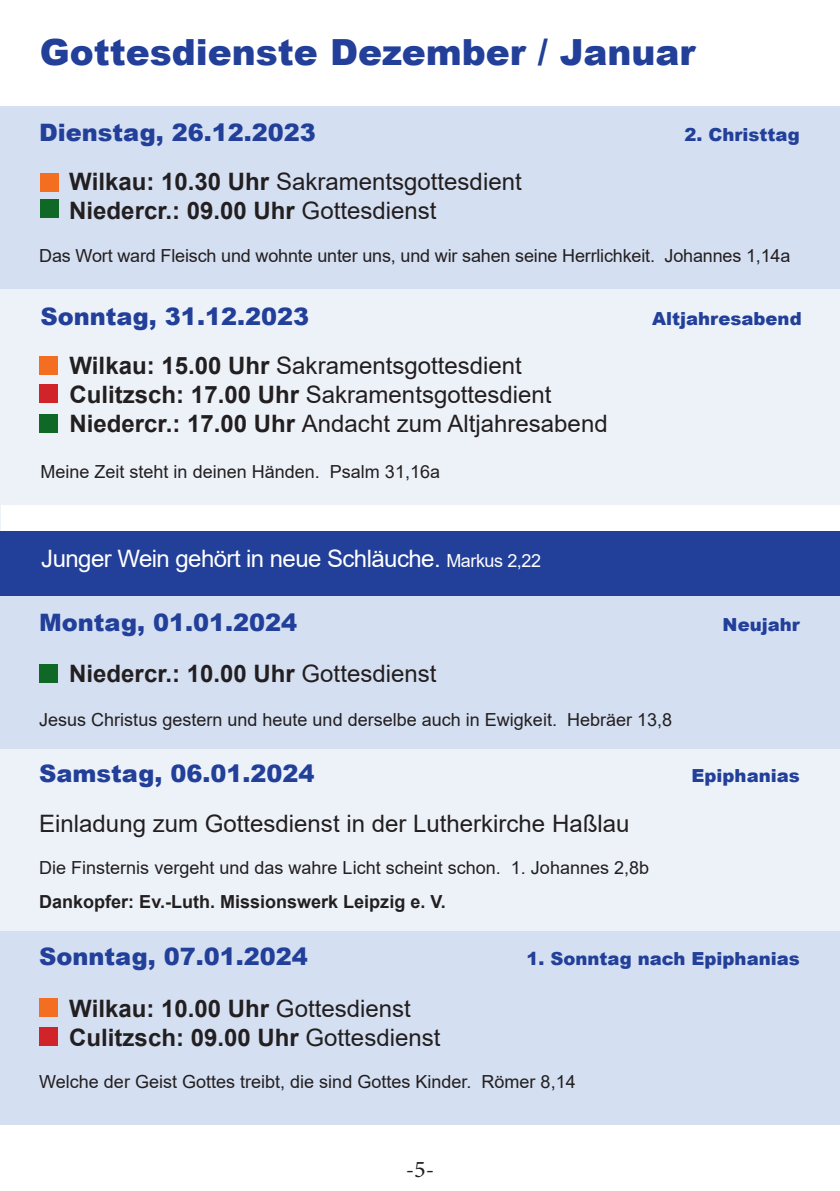
<style>
.page{position:relative;width:840px;height:1191px;background:#fff}
.page>*{position:absolute;margin:0;border:0;box-sizing:border-box;transform-origin:0 0}
.t1{font:900 36px "Arial";color:#223f99}
.t2{font:24px/28.8px "Arial";color:#231f20}
.t3{font:700 24px/28.8px "Arial";color:#231f20}
.t4{font:900 24px "Arial";color:#223f99}
.t5{font:24px "Arial";letter-spacing:-.025em;color:#fff}
.t6{font:24px "Minion Pro";color:#231f20}
.t7{font:18px "Arial";color:#231f20}
.t8{font:900 18px "Arial";color:#223f99}
.t9{font:700 18px "Arial";color:#231f20}
.s1{font-weight:400}
.s2{font-weight:700}
.s3{font-size:18px}
</style>
<div class="page">
<hr style="left:0;top:418px;width:1px;height:162px;background:#edf2f9">
<hr style="left:0;top:198px;width:1px;height:220px;background:#d4dff1">
<div style="left:0;top:531px;width:839px;height:65px;background:#223f99"></div>
<div style="left:0;top:930px;width:839px;height:195px;background:#d4dff1"></div>
<div style="left:39px;top:998px;width:19px;height:19px;background:#f36e21"></div>
<div style="left:0;top:748px;width:839px;height:182px;background:#edf2f9"></div>
<div style="left:0;top:288px;width:839px;height:216px;background:#edf2f9"></div>
<div style="left:39px;top:356px;width:19px;height:19px;background:#f36e21"></div>
<div style="left:1px;top:106px;width:838px;height:182px;background:#d4dff1"></div>
<div style="left:40px;top:173px;width:19px;height:19px;background:#f36e21"></div>
<div style="left:40px;top:199px;width:19px;height:19px;background:#106827"></div>
<div style="left:39px;top:414px;width:19px;height:19px;background:#106827"></div>
<div style="left:39px;top:384px;width:19px;height:19px;background:#d1232a"></div>
<div style="left:0;top:596px;width:839px;height:152px;background:#d4dff1"></div>
<div style="left:39px;top:664px;width:19px;height:18px;background:#106827"></div>
<div style="left:39px;top:1027px;width:19px;height:18px;background:#d1232a"></div>
<h1 class="t1" style="left:40px;top:26px;width:657px">Gottesdienste Dezember / Januar</h1>
<h2 class="t4" style="left:39px;top:115px;width:278px">Dienstag, 26.12.2023</h2>
<p class="t8" style="left:684px;top:121px;width:117px">2. Christtag</p>
<h2 class="t3" style="left:69px;top:168px;width:453px">Wilkau: 10.30 Uhr <span class="s1">Sakramentsgottesdient<br></span>Niedercr.: 09.00 Uhr <span class="s1">Gottesdienst</span></h2>
<p class="t7" style="left:39px;top:243px;width:752px">Das Wort ward Fleisch und wohnte unter uns, und wir sahen seine Herrlichkeit. Johannes 1,14a</p>
<h2 class="t4" style="left:40px;top:299px;width:270px">Sonntag, 31.12.2023</h2>
<p class="t8" style="left:651px;top:305px;width:151px">Altjahresabend</p>
<h2 class="t2" style="left:69px;top:351px;width:539px"><span class="s2">Wilkau: 15.00 Uhr</span> Sakramentsgottesdient<br><span class="s2">Culitzsch: 17.00 Uhr</span> Sakramentsgottesdient<br><span class="s2">Niedercr.: 17.00 Uhr</span> Andacht zum Altjahresabend</h2>
<p class="t7" style="left:40px;top:459px;width:401px">Meine Zeit steht in deinen Händen. Psalm 31,16a</p>
<h2 class="t5" style="left:41px;top:542px;width:501px">Junger Wein gehört in neue Schläuche. <span class="s3">Markus 2,22</span></h2>
<h2 class="t4" style="left:39px;top:605px;width:259px">Montag, 01.01.2024</h2>
<p class="t8" style="left:722px;top:611px;width:79px">Neujahr</p>
<h2 class="t3" style="left:69px;top:659px;width:368px">Niedercr.: 10.00 Uhr <span class="s1">Gottesdienst</span></h2>
<p class="t7" style="left:39px;top:707px;width:634px">Jesus Christus gestern und heute und derselbe auch in Ewigkeit. Hebräer 13,8</p>
<h2 class="t4" style="left:39px;top:756px;width:277px">Samstag, 06.01.2024</h2>
<p class="t8" style="left:691px;top:763px;width:110px">Epiphanias</p>
<h2 class="t2" style="left:39px;top:809px;width:591px">Einladung zum Gottesdienst in der Lutherkirche Haßlau</h2>
<p class="t7" style="left:39px;top:855px;width:611px">Die Finsternis vergeht und das wahre Licht scheint schon. 1. Johannes 2,8b</p>
<p class="t9" style="left:39px;top:889px;width:408px">Dankopfer: Ev.-Luth. Missionswerk Leipzig e. V.</p>
<h2 class="t4" style="left:39px;top:939px;width:270px">Sonntag, 07.01.2024</h2>
<p class="t8" style="left:526px;top:946px;width:275px">1. Sonntag nach Epiphanias</p>
<h2 class="t3" style="left:69px;top:994px;width:372px">Wilkau: 10.00 Uhr <span class="s1">Gottesdienst<br></span>Culitzsch: 09.00 Uhr <span class="s1">Gottesdienst</span></h2>
<p class="t7" style="left:39px;top:1069px;width:537px">Welche der Geist Gottes treibt, die sind Gottes Kinder. Römer 8,14</p>
<h2 class="t6" style="left:405px;top:1153px;width:30px">-5-</h2>
</div>
